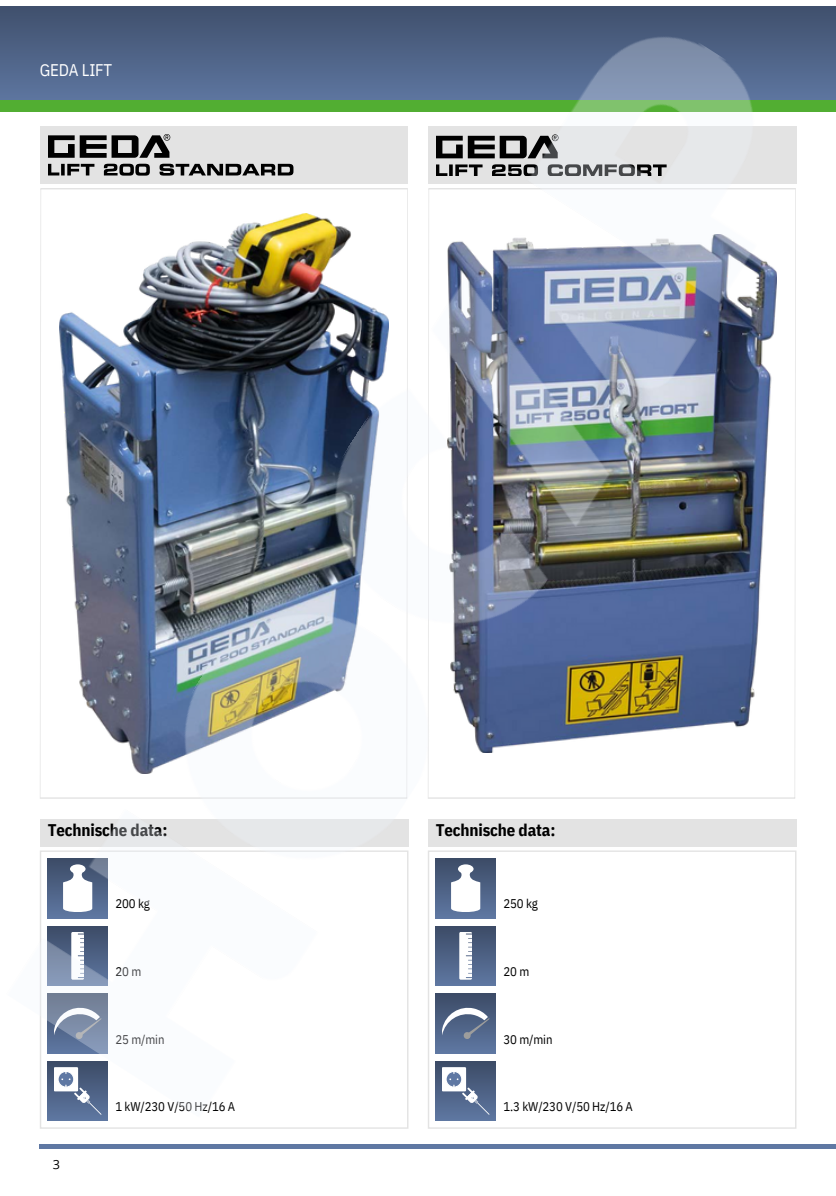
<style>
.page{position:relative;width:836px;height:1196px;background:#fff}
.page>*{position:absolute;margin:0;border:0;box-sizing:border-box;transform-origin:0 0}
.t1{font:700 16.8px "IBM Plex Sans Cond";letter-spacing:-.01em;color:#000}
.t2{font:16.8px "IBM Plex Sans Cond";letter-spacing:-.01em;color:#fff}
.t3{font:12.6px "IBM Plex Sans Cond";letter-spacing:-.01em;color:#000}
.t4{font:12.6px "Open Sans";color:#000}
</style>
<div class="page">
<hr style="left:40px;top:1144px;width:795px;height:4px;background:#5f78a3">
<img style="left:0;top:6px;width:835px;height:1113px">
<h1 class="t2" style="left:40px;top:58px;width:74px">GEDA LIFT</h1>
<h1 class="t1" style="left:48px;top:819px;width:121px">Technische data:</h1>
<h1 class="t1" style="left:435px;top:819px;width:121px">Technische data:</h1>
<p class="t4" style="left:53px;top:1155px;width:9px">3</p>
<p class="t3" style="left:115px;top:895px;width:36px">200 kg</p>
<p class="t3" style="left:115px;top:963px;width:27px">20m</p>
<p class="t3" style="left:115px;top:1030px;width:51px">25 m/min</p>
<p class="t3" style="left:115px;top:1098px;width:121px">1 kW/230 V/50 Hz/16 A</p>
<p class="t3" style="left:503px;top:895px;width:36px">250 kg</p>
<p class="t3" style="left:503px;top:963px;width:27px">20m</p>
<p class="t3" style="left:503px;top:1030px;width:51px">30 m/min</p>
<p class="t3" style="left:503px;top:1098px;width:131px">1.3 kW/230 V/50 Hz/16 A</p>
</div>
